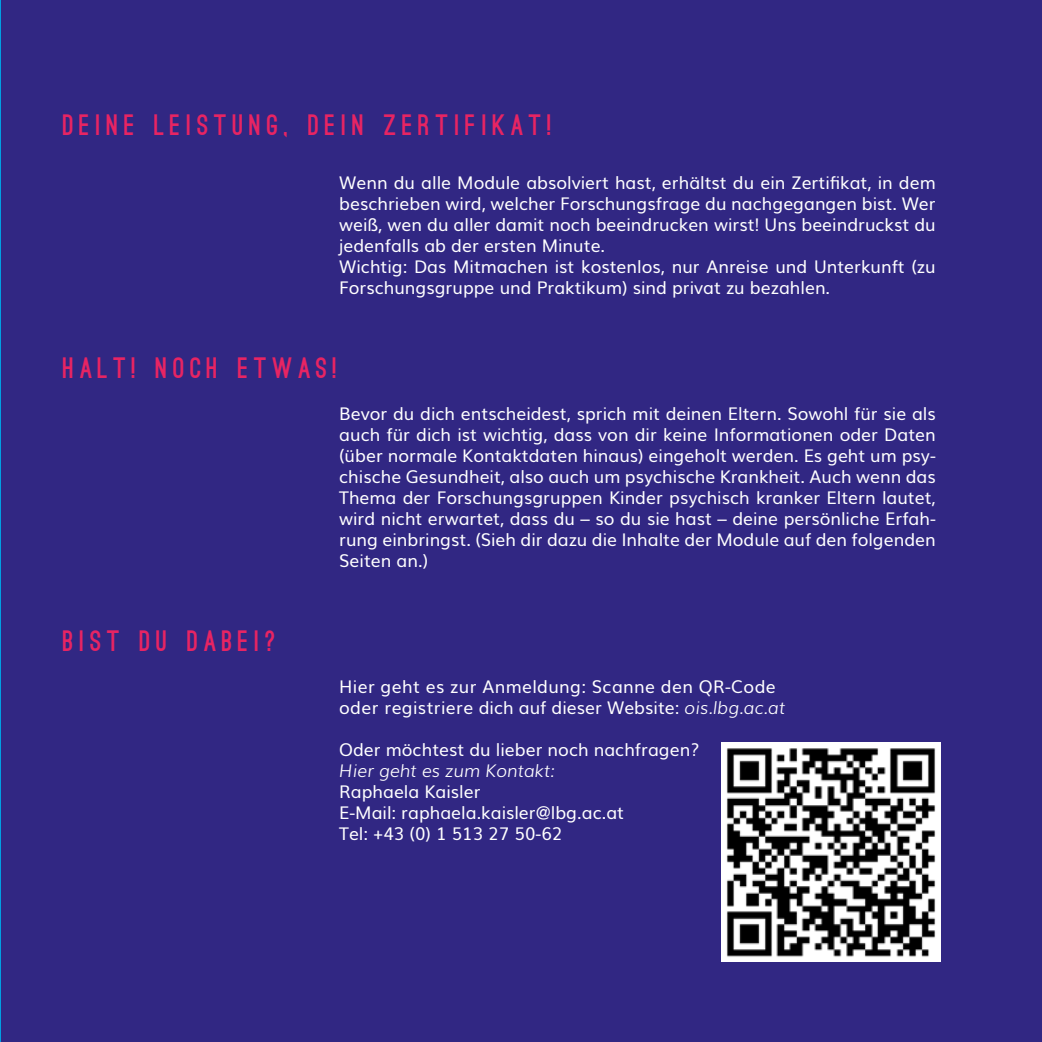
<style>
.page{position:relative;width:1042px;height:1042px;background:#fff}
.page>*{position:absolute;margin:0;border:0;box-sizing:border-box;transform-origin:0 0}
.t1{font:900 28px "Ostrich Sans";letter-spacing:.2em;color:#e72463}
.t2{font:17.5px/21px "Muli";color:#fff;text-align:justify}
.t3{font:17.5px "Muli";letter-spacing:.02em;color:#fff}
.t4{font:italic 300 17.5px "Muli";color:#fff}
.s1{font-weight:300;font-style:italic}
</style>
<div class="page">
<hr style="left:0;top:0;width:2px;height:1042px;background:#009fe3">
<div style="left:2px;top:0;width:1040px;height:1042px;background:#312783"></div>
<img style="left:721px;top:742px;width:219px;height:219px">
<p class="t1" style="left:63px;top:114px;width:490px">DEINE LEISTUNG, DEIN ZERTIFIKAT!</p>
<p class="t2" style="left:339px;top:171px;width:598px">Wenn du alle Module absolviert hast, erhältst du ein Zertifikat, in dem beschrieben wird, welcher Forschungsfrage du nachgegangen bist. Wer weiß, wen du aller damit noch beeindrucken wirst! Uns beeindruckst du jedenfalls ab der ersten Minute.</p>
<p class="t2" style="left:339px;top:255px;width:598px">Wichtig: Das Mitmachen ist kostenlos, nur Anreise und Unterkunft (zu<br>Forschungsgruppe und Praktikum) sind privat zu bezahlen.</p>
<p class="t1" style="left:63px;top:357px;width:275px">HALT! NOCH ETWAS!</p>
<p class="t1" style="left:63px;top:630px;width:214px">BIST DU DABEI?</p>
<p class="t2" style="left:339px;top:402px;width:598px">Bevor du dich entscheidest, sprich mit deinen Eltern. Sowohl für sie als auch für dich ist wichtig, dass von dir keine Informationen oder Daten (über normale Kontaktdaten hinaus) eingeholt werden. Es geht um psy&shy;chische Gesundheit, also auch um psychische Krankheit. Auch wenn das Thema der Forschungsgruppen Kinder psychisch kranker Eltern lautet, wird nicht erwartet, dass du – so du sie hast – deine persönliche Erfah&shy;rung einbringst. (Sieh dir dazu die Inhalte der Module auf den folgenden Seiten an.)</p>
<p class="t3" style="left:339px;top:672px;width:438px">Hier geht es zur Anmeldung: Scanne den QR-Code</p>
<p class="t2" style="left:339px;top:696px;width:448px">oder registriere dich auf dieser Website: <span class="s1">ois.lbg.ac.at</span></p>
<p class="t2" style="left:339px;top:738px;width:362px">Oder möchtest du lieber noch nachfragen?</p>
<p class="t4" style="left:339px;top:757px;width:217px">Hier geht es zum Kontakt:</p>
<p class="t2" style="left:339px;top:780px;width:143px">Raphaela Kaisler</p>
<p class="t2" style="left:339px;top:801px;width:286px">E-Mail: raphaela.kaisler@lbg.ac.at</p>
<p class="t2" style="left:339px;top:822px;width:225px">Tel: +43 (0) 1 513 27 50-62</p>
</div>
